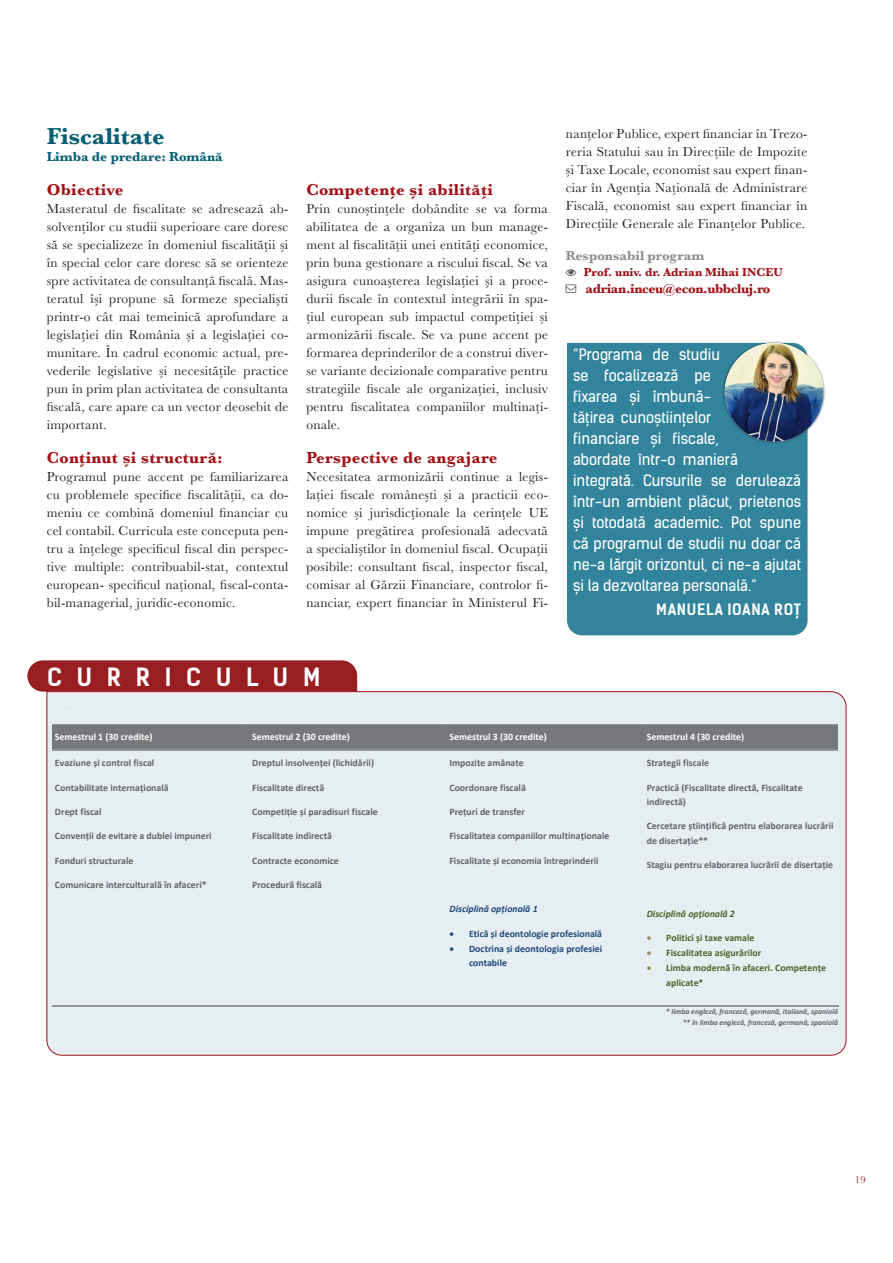
<style>
.page{position:relative;width:893px;height:1263px;background:#fff}
.page>*{position:absolute;margin:0;border:0;box-sizing:border-box;transform-origin:0 0}
.titlu1{font:700 24px "Baskerville";color:#085e74}
.t1{font:700 24px "Kelson Sans";letter-spacing:.615em;color:#fff}
.titlu2{font:700 16.5px "Baskerville";letter-spacing:.02em;color:#a21217}
.testimonial{font:15px/21px "Kelson Sans";color:#fff}
.nume_testimonial{font:700 15px "Kelson Sans";letter-spacing:.04em;color:#fff}
.corptext{font:13.5px/18px "Baskerville";letter-spacing:.02em;color:#231f20;text-align:justify}
.t2{font:700 13.5px "Baskerville";letter-spacing:-.025em;color:#a21217}
.limba_predare{font:700 13.5px "Baskerville";color:#085e74}
.titlu_resp_progr{font:700 13.5px "Baskerville";color:#8d8f92}
.t3{font:700 12px "Baskerville";color:#a21217}
.t4{font:10.5px "Baskerville";color:#981e21}
.t5{font:700 9.9px/14.4px "Calibri";color:#636366}
.t6{font:700 9.9px/14.4px "Calibri";color:#4f6228}
.t7{font:700 9.9px "Calibri";color:#fff}
.t8{font:700 9.9px/14.4px "Calibri";color:#1f497d}
.t9{font:italic 700 9.9px "Calibri";color:#1f497d}
.t10{font:italic 700 9.9px "Calibri";color:#4f6228}
.t11{font:italic 700 7.65px/11.1px "Calibri";color:#636366;text-align:right}
.s1{color:#948a54}
</style>
<div class="page">
<div style="left:27px;top:660px;width:330px;height:32px;background:#981e21"></div>
<div style="left:47px;top:691px;width:799px;height:364px;background:#e7eef1"></div>
<div style="left:52px;top:725px;width:194px;height:24px;background:#76787b"></div>
<div style="left:246px;top:725px;width:198px;height:24px;background:#76787b"></div>
<div style="left:444px;top:725px;width:197px;height:24px;background:#76787b"></div>
<div style="left:641px;top:725px;width:197px;height:24px;background:#76787b"></div>
<hr style="left:52px;top:724px;width:194px;height:1px;background:#939598">
<hr style="left:247px;top:724px;width:197px;height:1px;background:#939598">
<hr style="left:445px;top:724px;width:196px;height:1px;background:#939598">
<hr style="left:642px;top:724px;width:196px;height:1px;background:#939598">
<hr style="left:52px;top:749px;width:194px;height:2px;background:#939598">
<hr style="left:247px;top:749px;width:197px;height:2px;background:#939598">
<hr style="left:445px;top:749px;width:196px;height:2px;background:#939598">
<hr style="left:642px;top:749px;width:196px;height:2px;background:#939598">
<hr style="left:52px;top:1005px;width:194px;height:1px;background:#939598">
<hr style="left:247px;top:1005px;width:197px;height:1px;background:#939598">
<hr style="left:444px;top:1005px;width:197px;height:1px;background:#939598">
<hr style="left:641px;top:1005px;width:197px;height:1px;background:#939598">
<div style="left:567px;top:343px;width:241px;height:292px;background:#31849b"></div>
<div style="left:722px;top:340px;width:104px;height:104px;background:#231f20;opacity:.65"></div>
<img style="left:725px;top:343px;width:99px;height:99px;border-radius:49px">
<p class="titlu1" style="left:47px;top:120px;width:119px">Fiscalitate</p>
<p class="limba_predare" style="left:47px;top:147px;width:178px">Limba de predare: Română</p>
<p class="titlu2" style="left:47px;top:178px;width:78px">Obiective</p>
<p class="corptext" style="left:47px;top:200px;width:243px">Masteratul de fiscalitate se adresează ab&shy;solvenților cu studii superioare care doresc să se specializeze în domeniul fiscalității și în special celor care doresc să se orienteze spre activitatea de consultanță fiscală. Mas&shy;teratul își propune să formeze specialiști printr-o cât mai temeinică aprofundare a legislației din România și a legislației co&shy;munitare. În cadrul economic actual, pre&shy;vederile legislative și necesitățile practice pun în prim plan activitatea de consultanta fiscală, care apare ca un vector deosebit de important.</p>
<p class="titlu2" style="left:47px;top:446px;width:178px">Conținut și structură:</p>
<p class="corptext" style="left:47px;top:468px;width:243px">Programul pune accent pe familiarizarea cu problemele specifice fiscalității, ca do&shy;meniu ce combină domeniul financiar cu cel contabil. Curricula este conceputa pen&shy;tru a înțelege specificul fiscal din perspec&shy;tive multiple: contribuabil-stat, contextul european- specificul național, fiscal-conta&shy;bil-managerial, juridic-economic.</p>
<p class="titlu2" style="left:306px;top:178px;width:188px">Competențe și abilități</p>
<p class="corptext" style="left:306px;top:200px;width:243px">Prin cunoștințele dobândite se va forma abilitatea de a organiza un bun manage&shy;ment al fiscalității unei entități economice, prin buna gestionare a riscului fiscal. Se va asigura cunoașterea legislației și a proce&shy;durii fiscale în contextul integrării în spa&shy;țiul european sub impactul competiției și armonizării fiscale. Se va pune accent pe formarea deprinderilor de a construi diver&shy;se variante decizionale comparative pentru strategiile fiscale ale organizației, inclusiv pentru fiscalitatea companiilor multinați&shy;onale.</p>
<p class="titlu2" style="left:306px;top:446px;width:193px">Perspective de angajare</p>
<p class="corptext" style="left:306px;top:468px;width:243px">Necesitatea armonizării continue a legis&shy;lației fiscale românești și a practicii eco&shy;nomice și jurisdicționale la cerințele UE impune pregătirea profesională adecvată a specialiștilor în domeniul fiscal. Ocupații posibile: consultant fiscal, inspector fiscal, comisar al Gărzii Financiare, controlor fi&shy;nanciar, expert financiar în Ministerul Fi-</p>
<p class="corptext" style="left:566px;top:125px;width:243px">nanțelor Publice, expert financiar în Trezo&shy;reria Statului sau în Direcțiile de Impozite și Taxe Locale, economist sau expert finan&shy;ciar în Agenția Națională de Administrare Fiscală, economist sau expert financiar în Direcțiile Generale ale Finanțelor Publice.</p>
<p class="titlu_resp_progr" style="left:566px;top:246px;width:140px">Responsabil program</p>
<p class="t3" style="left:584px;top:264px;width:200px">Prof. univ. dr. Adrian Mihai INCEU</p>
<p class="t2" style="left:585px;top:279px;width:186px">adrian.inceu@econ.ubbcluj.ro</p>
<p class="testimonial" style="left:573px;top:344px;width:230px">“Programa de studiu<br>se focalizează pe<br>fixarea și îmbună-<br>tățirea cunoștiințelor<br>financiare și fiscale,<br>abordate într-o manieră integrată. Cursurile se derulează într-un ambient plăcut, prietenos și totodată academic. Pot spune că programul de studii nu doar că ne-a lărgit orizontul, ci ne-a ajutat și la dezvoltarea personală.”</p>
<p class="nume_testimonial" style="left:656px;top:600px;width:146px">MANUELA IOANA ROȚ</p>
<p class="t1" style="left:47px;top:662px;width:275px">CURRICULUM</p>
<p class="t7" style="left:55px;top:729px;width:99px">Semestrul 1 (30 credite)</p>
<p class="t7" style="left:252px;top:729px;width:99px">Semestrul 2 (30 credite)</p>
<p class="t7" style="left:449px;top:729px;width:99px">Semestrul 3 (30 credite)</p>
<p class="t7" style="left:647px;top:729px;width:99px">Semestrul 4 (30 credite)</p>
<p class="t5" style="left:55px;top:756px;width:101px">Evaziune și control fiscal</p>
<p class="t5" style="left:55px;top:780px;width:115px">Contabilitate internațională</p>
<p class="t5" style="left:55px;top:804px;width:48px">Drept fiscal</p>
<p class="t5" style="left:55px;top:829px;width:158px">Convenții de evitare a dublei impuneri</p>
<p class="t5" style="left:55px;top:853px;width:80px">Fonduri structurale</p>
<p class="t5" style="left:55px;top:877px;width:153px">Comunicare interculturală în afaceri*</p>
<p class="t5" style="left:252px;top:756px;width:123px">Dreptul insolvenței (lichidării)</p>
<p class="t5" style="left:252px;top:780px;width:74px">Fiscalitate directă</p>
<p class="t5" style="left:252px;top:804px;width:127px">Competiție și paradisuri fiscale</p>
<p class="t5" style="left:252px;top:829px;width:81px">Fiscalitate indirectă</p>
<p class="t5" style="left:252px;top:853px;width:88px">Contracte economice</p>
<p class="t5" style="left:252px;top:877px;width:71px">Procedură fiscală</p>
<p class="t5" style="left:449px;top:756px;width:76px">Impozite amânate</p>
<p class="t5" style="left:449px;top:780px;width:78px">Coordonare fiscală</p>
<p class="t5" style="left:449px;top:804px;width:77px">Prețuri de transfer</p>
<p class="t5" style="left:449px;top:829px;width:161px">Fiscalitatea companiilor multinaționale</p>
<p class="t5" style="left:449px;top:853px;width:151px">Fiscalitate și economia întreprinderii</p>
<p class="t9" style="left:449px;top:902px;width:90px">Disciplină opțională 1</p>
<p class="t8" style="left:449px;top:926px;width:154px">• Etică și deontologie profesională</p>
<p class="t8" style="left:469px;top:941px;width:135px;text-indent:-20px">• Doctrina și deontologia profesiei contabile</p>
<p class="t5" style="left:647px;top:756px;width:64px">Strategii fiscale</p>
<p class="t5" style="left:647px;top:780px;width:157px">Practică (Fiscalitate directă, Fiscalitate indirectă)</p>
<p class="t5" style="left:647px;top:819px;width:188px">Cercetare științifică pentru elaborarea lucrării de disertație**</p>
<p class="t5" style="left:647px;top:857px;width:188px">Stagiu pentru elaborarea lucrării de disertație</p>
<p class="t10" style="left:647px;top:906px;width:90px">Disciplină opțională 2</p>
<p class="t6" style="left:647px;top:931px;width:109px"><span class="s1">•</span> Politici și taxe vamale</p>
<p class="t6" style="left:647px;top:946px;width:116px"><span class="s1">•</span> Fiscalitatea asigurărilor</p>
<p class="t6" style="left:666px;top:961px;width:161px;text-indent:-20px"><span class="s1">•</span> Limba modernă în afaceri. Competențe aplicate*</p>
<p class="t11" style="left:666px;top:1005px;width:174px">* limba engleză, franceză, germană, italiană, spaniolă ** în limba engleză, franceză, germană, spaniolă</p>
<p class="t4" style="left:855px;top:1173px;width:13px">19</p>
</div>
